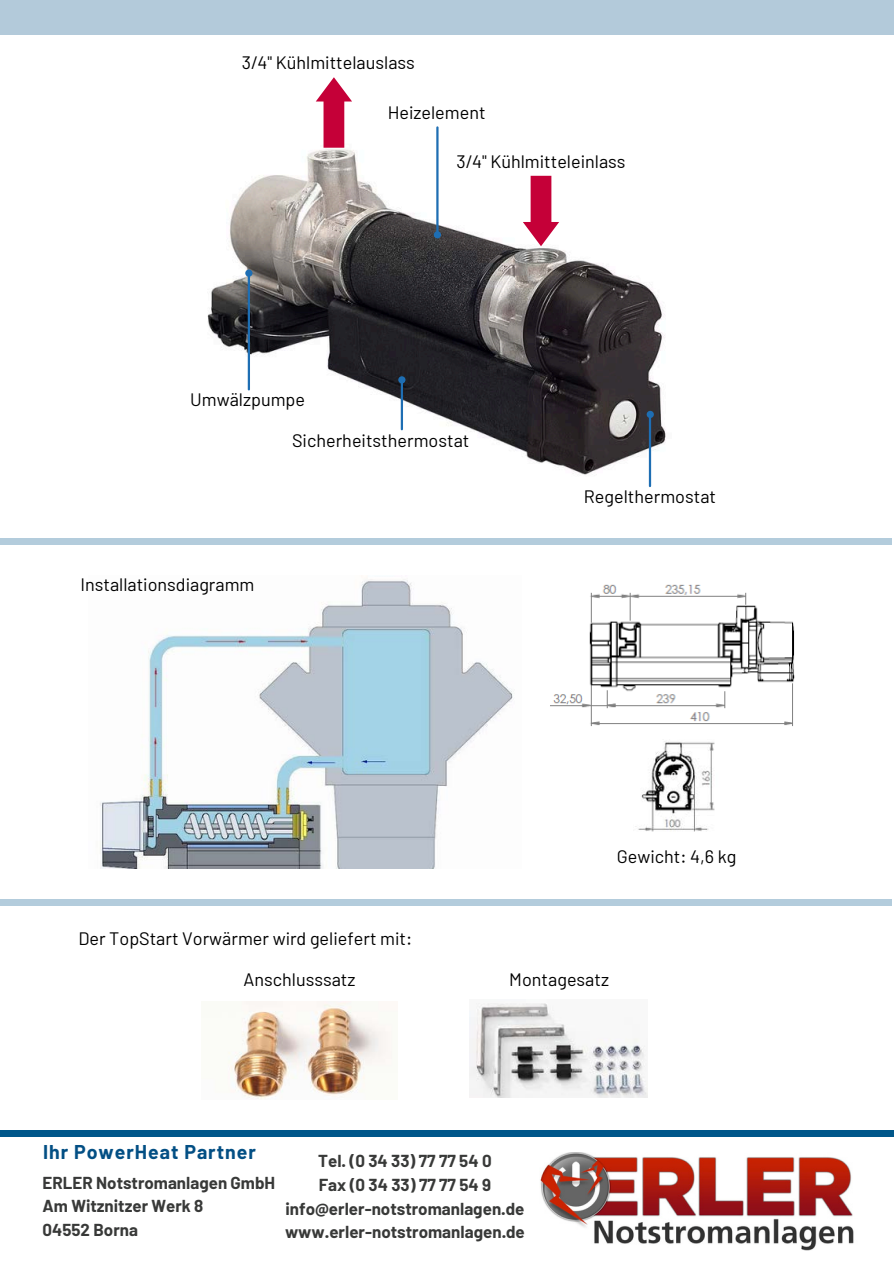
<style>
.page{position:relative;width:894px;height:1264px;background:#fff}
.page>*{position:absolute;margin:0;border:0;box-sizing:border-box;transform-origin:0 0}
.t1{font:700 19.5px "Barlow";letter-spacing:.05em;color:#034f84}
.t2{font:18px "Barlow";color:#000}
.t3{font:700 16.95px "Barlow";color:#383938}
</style>
<div class="page">
<div style="left:0;top:0;width:893px;height:34px;background:#b3cada"></div>
<img style="left:207px;top:137px;width:459px;height:351px">
<svg style="left:315px;top:77px;width:36px;height:71px"></svg>
<svg style="left:523px;top:176px;width:36px;height:70px"></svg>
<hr style="left:248px;top:273px;width:2px;height:116px;background:#1e6eb3">
<hr style="left:400px;top:381px;width:3px;height:48px;background:#1e6eb3">
<hr style="left:648px;top:415px;width:3px;height:71px;background:#1e6eb3">
<hr style="left:436px;top:127px;width:2px;height:107px;background:#1e6eb3">
<div style="left:245px;top:269px;width:7px;height:8px;background:#1e6eb3;border-radius:50%"></div>
<div style="left:433px;top:231px;width:8px;height:7px;background:#1e6eb3;border-radius:50%"></div>
<div style="left:398px;top:376px;width:7px;height:7px;background:#1e6eb3;border-radius:50%"></div>
<div style="left:646px;top:411px;width:7px;height:7px;background:#1e6eb3;border-radius:50%"></div>
<img style="left:550px;top:584px;width:245px;height:142px">
<img style="left:635px;top:741px;width:80px;height:91px">
<img style="left:100px;top:579px;width:413px;height:289px">
<img style="left:469px;top:1003px;width:178px;height:94px">
<img style="left:228px;top:1001px;width:164px;height:98px">
<div style="left:0;top:538px;width:891px;height:6px;background:#b3ccdc"></div>
<div style="left:0;top:899px;width:891px;height:6px;background:#b3ccdc"></div>
<div style="left:0;top:1130px;width:893px;height:6px;background:#00578a"></div>
<img style="left:540px;top:1152px;width:314px;height:98px">
<p class="t2" style="left:242px;top:51px;width:174px">3/4" Kühlmittelauslass</p>
<p class="t2" style="left:387px;top:101px;width:99px">Heizelement</p>
<h2 class="t2" style="left:190px;top:388px;width:116px">Umwälzpumpe</h2>
<p class="t2" style="left:456px;top:150px;width:171px">3/4" Kühlmitteleinlass</p>
<h2 class="t2" style="left:292px;top:428px;width:179px">Sicherheitsthermostat</h2>
<p class="t2" style="left:80px;top:573px;width:176px">Installationsdiagramm</p>
<p class="t2" style="left:583px;top:485px;width:134px">Regelthermostat</p>
<h2 class="t2" style="left:616px;top:845px;width:121px">Gewicht: 4,6 kg</h2>
<p class="t2" style="left:78px;top:927px;width:335px">Der TopStart Vorwärmer wird geliefert mit:</p>
<h2 class="t2" style="left:243px;top:968px;width:113px">Anschlusssatz</h2>
<p class="t2" style="left:509px;top:968px;width:101px">Montagesatz</p>
<h2 class="t1" style="left:43px;top:1139px;width:214px">Ihr PowerHeat Partner</h2>
<p class="t3" style="left:43px;top:1171px;width:234px">ERLER Notstromanlagen GmbH</p>
<h2 class="t3" style="left:43px;top:1195px;width:162px">Am Witznitzer Werk 8</h2>
<h2 class="t3" style="left:43px;top:1218px;width:97px">04552 Borna</h2>
<h2 class="t3" style="left:318px;top:1150px;width:175px">Tel. (0 34 33) 77 77 54 0</h2>
<h2 class="t3" style="left:318px;top:1173px;width:174px">Fax (0 34 33) 77 77 54 9</h2>
<p class="t3" style="left:285px;top:1197px;width:240px">info@erler-notstromanlagen.de</p>
<p class="t3" style="left:285px;top:1221px;width:241px">www.erler-notstromanlagen.de</p>
</div>
